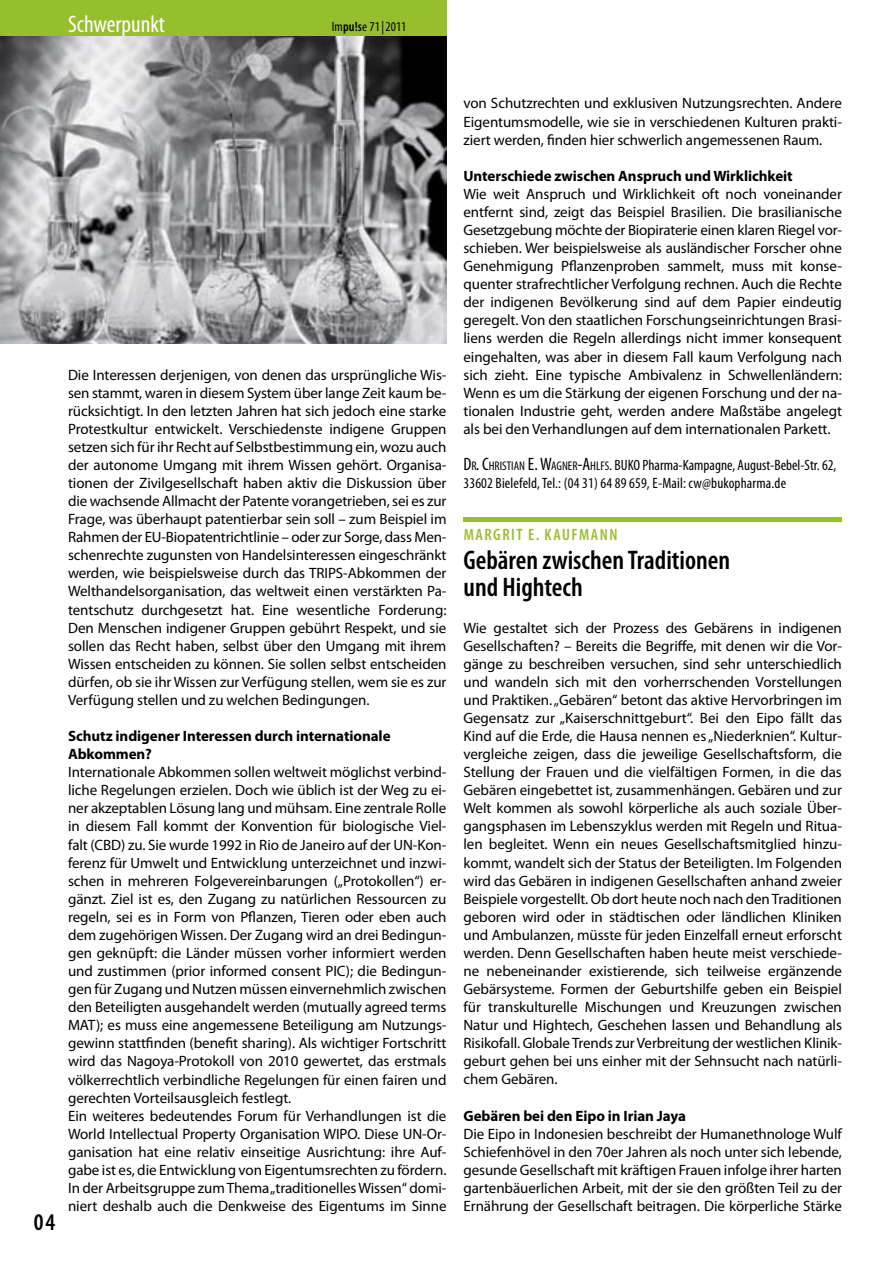
<style>
.page{position:relative;width:893px;height:1263px;background:#fff}
.page>*{position:absolute;margin:0;border:0;box-sizing:border-box;transform-origin:0 0}
.t1{font:600 condensed 27px/27.2px "Myriad Pro";color:#000}
.t2{font:condensed 24px "Myriad Pro";color:#fff}
.t3{font:600 condensed 24px "Myriad Pro";color:#000}
.t4{font:600 condensed 16.5px "Myriad Pro";letter-spacing:.095em;color:#97bf2d}
.t5{font:15px/18.1px "Myriad Pro";letter-spacing:-.005em;color:#000;text-align:justify}
.t6{font:700 15px/18.1px "Myriad Pro";letter-spacing:-.005em;color:#000}
.t7{font:condensed 15px/18px "Myriad Pro";letter-spacing:.01em;color:#000}
.t8{font:condensed 13.5px "Myriad Pro";letter-spacing:.01em;color:#000}
.s1{font-weight:600}
.s2{font-size:18px}
.s3{font-size:12.6px}
</style>
<div class="page">
<div style="left:0;top:0;width:446px;height:36px;background:#97bf2d"></div>
<hr style="left:892px;top:0;width:1px;height:36px;background:#97bf2d">
<hr style="left:463px;top:518px;width:379px;height:4px;background:#97bf2d">
<img style="left:0;top:36px;width:446px;height:307px">
<h2 class="t2" style="left:68px;top:9px;width:98px">Schwerpunkt</h2>
<p class="t8" style="left:332px;top:19px;width:76px">Im<span class="s1">pu!s</span>e 71|2011</p>
<h2 class="t3" style="left:34px;top:1209px;width:23px">04</h2>
<p class="t5" style="left:68px;top:366px;width:380px">Die Interessen derjenigen, von denen das ursprüngliche Wis&shy;sen stammt, waren in diesem System über lange Zeit kaum be&shy;rücksichtigt. In den letzten Jahren hat sich jedoch eine starke Protestkultur entwickelt. Verschiedenste indigene Gruppen setzen sich für ihr Recht auf Selbstbestimmung ein, wozu auch der autonome Umgang mit ihrem Wissen gehört. Organisa&shy;tionen der Zivilgesellschaft haben aktiv die Diskussion über die wachsende Allmacht der Patente vorangetrieben, sei es zur Frage, was überhaupt patentierbar sein soll – zum Beispiel im Rahmen der EU-Biopatentrichtlinie – oder zur Sorge, dass Men&shy;schenrechte zugunsten von Handelsinteressen eingeschränkt werden, wie beispielsweise durch das TRIPS-Abkommen der Welthandelsorganisation, das weltweit einen verstärkten Pa&shy;tentschutz durchgesetzt hat. Eine wesentliche Forderung:<br>Den Menschen indigener Gruppen gebührt Respekt, und sie sollen das Recht haben, selbst über den Umgang mit ihrem Wissen entscheiden zu können. Sie sollen selbst entscheiden dürfen, ob sie ihr Wissen zur Verfügung stellen, wem sie es zur Verfügung stellen und zu welchen Bedingungen.</p>
<p class="t6" style="left:68px;top:727px;width:324px">Schutz indigener Interessen durch internationale<br>Abkommen?</p>
<p class="t5" style="left:68px;top:763px;width:380px;text-align:left">Internationale Abkommen sollen weltweit möglichst verbind&shy;liche Regelungen erzielen. Doch wie üblich ist der Weg zu ei&shy;ner akzeptablen Lösung lang und mühsam. Eine zentrale Rolle in diesem Fall kommt der Konvention für biologische Viel&shy;falt (CBD) zu. Sie wurde 1992 in Rio de Janeiro auf der UN-Kon&shy;ferenz für Umwelt und Entwicklung unterzeichnet und inzwi&shy;schen in mehreren Folgevereinbarungen („Protokollen“) er&shy;gänzt. Ziel ist es, den Zugang zu natürlichen Ressourcen zu regeln, sei es in Form von Pflanzen, Tieren oder eben auch dem zugehörigen Wissen. Der Zugang wird an drei Bedingun&shy;gen geknüpft: die Länder müssen vorher informiert werden und zustimmen (prior informed consent PIC); die Bedingun&shy;gen für Zugang und Nutzen müssen einvernehmlich zwischen den Beteiligten ausgehandelt werden (mutually agreed terms MAT); es muss eine angemessene Beteiligung am Nutzungs&shy;gewinn stattfinden (benefit sharing). Als wichtiger Fortschritt wird das Nagoya-Protokoll von 2010 gewertet, das erstmals völkerrechtlich verbindliche Regelungen für einen fairen und gerechten Vorteilsausgleich festlegt.<br>Ein weiteres bedeutendes Forum für Verhandlungen ist die World Intellectual Property Organisation WIPO. Diese UN-Or&shy;ganisation hat eine relativ einseitige Ausrichtung: ihre Auf&shy;gabe ist es, die Entwicklung von Eigentumsrechten zu fördern.<br>In der Arbeitsgruppe zum Thema „traditionelles Wissen“ domi&shy;niert deshalb auch die Denkweise des Eigentums im Sinne</p>
<p class="t5" style="left:463px;top:95px;width:380px">von Schutzrechten und exklusiven Nutzungsrechten. Andere Eigentumsmodelle, wie sie in verschiedenen Kulturen prakti&shy;ziert werden, finden hier schwerlich angemessenen Raum.</p>
<p class="t6" style="left:463px;top:167px;width:331px">Unterschiede zwischen Anspruch und Wirklichkeit</p>
<p class="t5" style="left:463px;top:185px;width:380px">Wie weit Anspruch und Wirklichkeit oft noch voneinander entfernt sind, zeigt das Beispiel Brasilien. Die brasilianische Gesetzgebung möchte der Biopiraterie einen klaren Riegel vor&shy;schieben. Wer beispielsweise als ausländischer Forscher ohne Genehmigung Pflanzenproben sammelt, muss mit konse&shy;quenter strafrechtlicher Verfolgung rechnen. Auch die Rechte der indigenen Bevölkerung sind auf dem Papier eindeutig geregelt. Von den staatlichen Forschungseinrichtungen Brasi&shy;liens werden die Regeln allerdings nicht immer konsequent eingehalten, was aber in diesem Fall kaum Verfolgung nach sich zieht. Eine typische Ambivalenz in Schwellenländern:<br>Wenn es um die Stärkung der eigenen Forschung und der na&shy;tionalen Industrie geht, werden andere Maßstäbe angelegt als bei den Verhandlungen auf dem internationalen Parkett.</p>
<p class="t7" style="left:463px;top:456px;width:374px"><span class="s2">D</span><span class="s3">R</span><span class="s2">. C</span><span class="s3">HRISTIAN</span> <span class="s2">E. W</span><span class="s3">AGNER</span><span class="s2">-A</span><span class="s3">HLFS</span>. BUKO Pharma-Kampagne, August-Bebel-Str. 62,<br>33602 Bielefeld, Tel.: (04 31) 64 89 659, E-Mail: cw@bukopharma.de</p>
<p class="t4" style="left:464px;top:526px;width:155px">Margrit E. Kaufmann</p>
<h1 class="t1" style="left:463px;top:547px;width:268px">Gebären zwischen Traditionen und Hightech</h1>
<p class="t5" style="left:463px;top:619px;width:380px">Wie gestaltet sich der Prozess des Gebärens in indigenen Gesellschaften? – Bereits die Begriffe, mit denen wir die Vor&shy;gänge zu beschreiben versuchen, sind sehr unterschiedlich und wandeln sich mit den vorherrschenden Vorstellungen und Praktiken. „Gebären“ betont das aktive Hervorbringen im Gegensatz zur „Kaiserschnittgeburt“. Bei den Eipo fällt das Kind auf die Erde, die Hausa nennen es „Niederknien“. Kultur&shy;vergleiche zeigen, dass die jeweilige Gesellschaftsform, die Stellung der Frauen und die vielfältigen Formen, in die das Gebären eingebettet ist, zusammenhängen. Gebären und zur Welt kommen als sowohl körperliche als auch soziale Über&shy;gangsphasen im Lebenszyklus werden mit Regeln und Ritua&shy;len begleitet. Wenn ein neues Gesellschaftsmitglied hinzu&shy;kommt, wandelt sich der Status der Beteiligten. Im Folgenden wird das Gebären in indigenen Gesellschaften anhand zweier Beispiele vorgestellt. Ob dort heute noch nach den Traditionen geboren wird oder in städtischen oder ländlichen Kliniken und Ambulanzen, müsste für jeden Einzelfall erneut erforscht werden. Denn Gesellschaften haben heute meist verschiede&shy;ne nebeneinander existierende, sich teilweise ergänzende Gebärsysteme. Formen der Geburtshilfe geben ein Beispiel für transkulturelle Mischungen und Kreuzungen zwischen Natur und Hightech, Geschehen lassen und Behandlung als Risikofall. Globale Trends zur Verbreitung der westlichen Klinik&shy;geburt gehen bei uns einher mit der Sehnsucht nach natürli&shy;chem Gebären.</p>
<p class="t6" style="left:463px;top:1107px;width:224px">Gebären bei den Eipo in Irian Jaya</p>
<p class="t5" style="left:463px;top:1125px;width:380px">Die Eipo in Indonesien beschreibt der Humanethnologe Wulf Schiefenhövel in den 70er Jahren als noch unter sich lebende, gesunde Gesellschaft mit kräftigen Frauen infolge ihrer harten gartenbäuerlichen Arbeit, mit der sie den größten Teil zu der Ernährung der Gesellschaft beitragen. Die körperliche Stärke</p>
</div>
